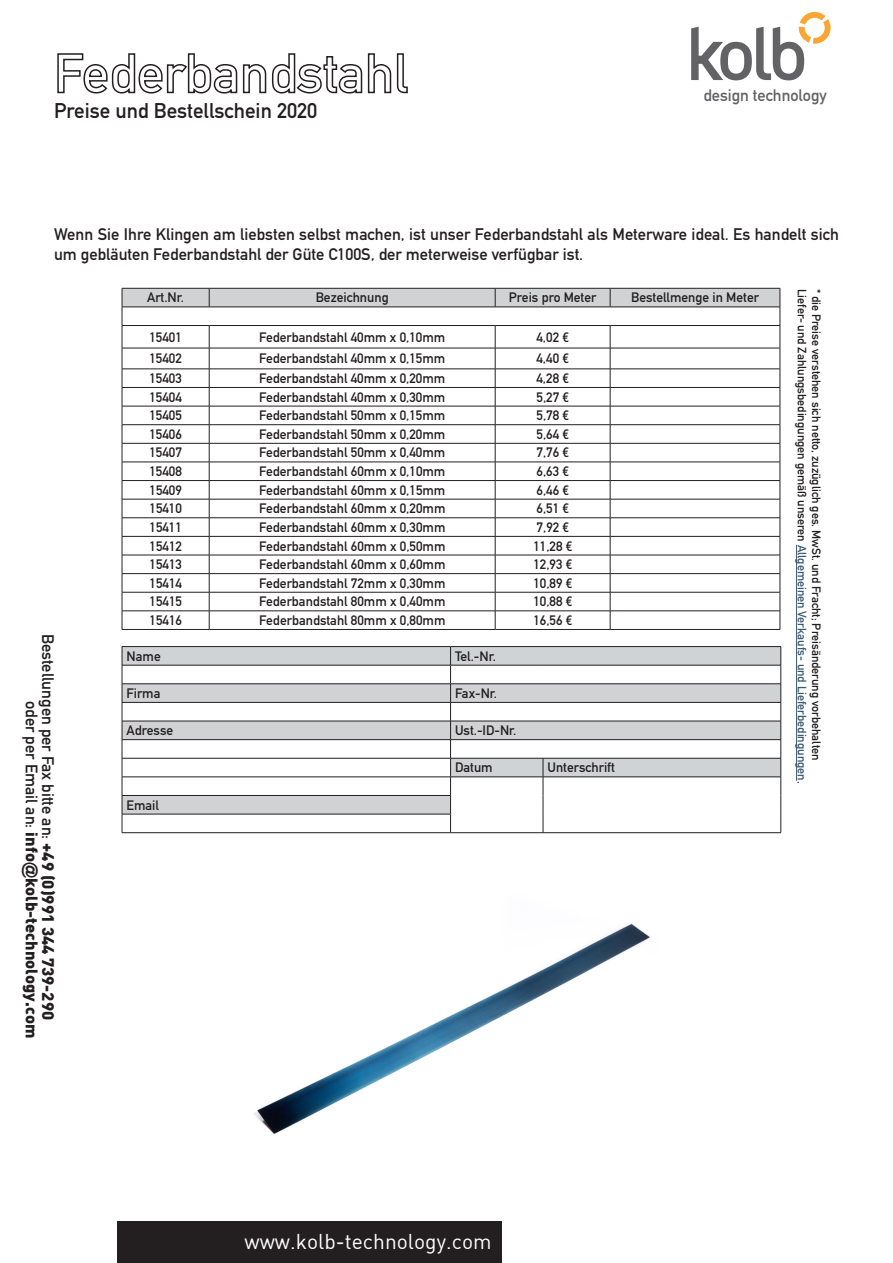
<style>
.page{position:relative;width:893px;height:1263px;background:#fff}
.page>*{position:absolute;margin:0;border:0;box-sizing:border-box;transform-origin:0 0}
.t1{font:21px "DIN Mittelschrift Std";color:#231f20}
.t2{font:21px "DIN";color:#fff}
.t3{font:16.5px/19.8px "DIN Mittelschrift Std";color:#231f20}
.t4{font:900 16.5px "DIN";color:#231f20}
.t5{font:16.35px "DIN Mittelschrift Std";color:#636366}
.t6{font:13.5px "DIN Mittelschrift Std";color:#231f20}
.t7{font:12px "DIN Mittelschrift Std";color:#231f20}
.s1{font-family:"DIN";font-weight:900}
.s2{font-family:"DIN Mittelschrift Std";font-weight:400}
.s3{font-family:"Arial";font-weight:700}
.s4{color:#3b5a6f}
</style>
<div class="page">
<svg style="left:691px;top:12px;width:140px;height:68px"></svg>
<svg style="left:57px;top:53px;width:351px;height:41px"></svg>
<hr style="left:122px;top:629px;width:87px;height:1px;background:#231f20">
<hr style="left:209px;top:629px;width:286px;height:1px;background:#231f20">
<hr style="left:495px;top:629px;width:115px;height:1px;background:#231f20">
<hr style="left:610px;top:629px;width:170px;height:1px;background:#231f20">
<svg style="left:122px;top:288px;width:659px;height:341px"></svg>
<hr style="left:610px;top:611px;width:170px;height:1px;background:#231f20">
<img style="left:254px;top:923px;width:396px;height:211px">
<div style="left:117px;top:1221px;width:384px;height:42px;background:#231f20"></div>
<hr style="left:796px;top:545px;width:1px;height:236px;background:#3b5a6f">
<svg style="left:123px;top:647px;width:658px;height:167px"></svg>
<hr style="left:451px;top:832px;width:92px;height:1px;background:#231f20">
<hr style="left:543px;top:832px;width:238px;height:1px;background:#231f20">
<hr style="left:122px;top:646px;width:329px;height:1px;background:#231f20">
<hr style="left:451px;top:646px;width:92px;height:1px;background:#231f20">
<hr style="left:543px;top:646px;width:238px;height:1px;background:#231f20">
<hr style="left:122px;top:665px;width:329px;height:1px;background:#231f20">
<hr style="left:451px;top:665px;width:92px;height:1px;background:#231f20">
<hr style="left:543px;top:665px;width:238px;height:1px;background:#231f20">
<hr style="left:122px;top:683px;width:329px;height:1px;background:#231f20">
<hr style="left:451px;top:683px;width:92px;height:1px;background:#231f20">
<hr style="left:543px;top:683px;width:238px;height:1px;background:#231f20">
<hr style="left:122px;top:702px;width:329px;height:1px;background:#231f20">
<hr style="left:451px;top:702px;width:92px;height:1px;background:#231f20">
<hr style="left:543px;top:702px;width:238px;height:1px;background:#231f20">
<hr style="left:122px;top:721px;width:329px;height:1px;background:#231f20">
<hr style="left:451px;top:721px;width:92px;height:1px;background:#231f20">
<hr style="left:543px;top:721px;width:238px;height:1px;background:#231f20">
<hr style="left:122px;top:739px;width:329px;height:1px;background:#231f20">
<hr style="left:451px;top:739px;width:92px;height:1px;background:#231f20">
<hr style="left:543px;top:739px;width:238px;height:1px;background:#231f20">
<hr style="left:122px;top:758px;width:329px;height:1px;background:#231f20">
<hr style="left:451px;top:758px;width:92px;height:1px;background:#231f20">
<hr style="left:543px;top:758px;width:238px;height:1px;background:#231f20">
<hr style="left:122px;top:777px;width:329px;height:1px;background:#231f20">
<hr style="left:451px;top:777px;width:92px;height:1px;background:#231f20">
<hr style="left:543px;top:777px;width:238px;height:1px;background:#231f20">
<svg style="left:543px;top:758px;width:1px;height:74px"></svg>
<svg style="left:781px;top:647px;width:1px;height:185px"></svg>
<hr style="left:122px;top:795px;width:329px;height:1px;background:#231f20">
<hr style="left:122px;top:814px;width:329px;height:1px;background:#231f20">
<svg style="left:122px;top:647px;width:1px;height:185px"></svg>
<svg style="left:450px;top:647px;width:1px;height:185px"></svg>
<hr style="left:122px;top:832px;width:329px;height:1px;background:#231f20">
<h1 class="t1" style="left:54px;top:98px;width:265px">Preise und Bestellschein 2020</h1>
<p class="t5" style="left:703px;top:85px;width:125px">design technology</p>
<p class="t3" style="left:54px;top:225px;width:786px">Wenn Sie Ihre Klingen am liebsten selbst machen, ist unser Federbandstahl als Meterware ideal. Es handelt sich um gebläuten Federbandstahl der Güte C100S, der meterweise verfügbar ist.</p>
<p class="t3" style="left:58px;top:634px;width:388px;rotate:90deg">Bestellungen per Fax bitte an: <span class="s1">+49 (0)991 344 739-290</span></p>
<p class="t4" style="left:43px;top:701px;width:339px;rotate:90deg"><span class="s2">oder per Email an:</span> info<span class="s3">@</span>kolb-technology.com</p>
<p class="t6" style="left:147px;top:290px;width:38px">Art.Nr.</p>
<p class="t6" style="left:316px;top:290px;width:74px">Bezeichnung</p>
<p class="t6" style="left:509px;top:290px;width:89px">Preis pro Meter</p>
<p class="t6" style="left:631px;top:290px;width:129px">Bestellmenge in Meter</p>
<p class="t6" style="left:149px;top:329px;width:34px">15401</p>
<p class="t6" style="left:259px;top:329px;width:188px">Federbandstahl 40mm x 0,10mm</p>
<p class="t6" style="left:536px;top:329px;width:34px">4,02 €</p>
<p class="t6" style="left:149px;top:351px;width:34px">15402</p>
<p class="t6" style="left:259px;top:351px;width:188px">Federbandstahl 40mm x 0,15mm</p>
<p class="t6" style="left:536px;top:351px;width:34px">4,40 €</p>
<p class="t6" style="left:149px;top:370px;width:34px">15403</p>
<p class="t6" style="left:259px;top:370px;width:188px">Federbandstahl 40mm x 0,20mm</p>
<p class="t6" style="left:536px;top:370px;width:34px">4,28 €</p>
<p class="t6" style="left:149px;top:389px;width:34px">15404</p>
<p class="t6" style="left:259px;top:389px;width:188px">Federbandstahl 40mm x 0,30mm</p>
<p class="t6" style="left:536px;top:389px;width:34px">5,27 €</p>
<p class="t6" style="left:149px;top:408px;width:34px">15405</p>
<p class="t6" style="left:259px;top:408px;width:188px">Federbandstahl 50mm x 0,15mm</p>
<p class="t6" style="left:536px;top:408px;width:34px">5,78 €</p>
<p class="t6" style="left:149px;top:426px;width:34px">15406</p>
<p class="t6" style="left:259px;top:426px;width:188px">Federbandstahl 50mm x 0,20mm</p>
<p class="t6" style="left:537px;top:426px;width:34px">5,64 €</p>
<p class="t6" style="left:149px;top:445px;width:34px">15407</p>
<p class="t6" style="left:259px;top:445px;width:188px">Federbandstahl 50mm x 0,40mm</p>
<p class="t6" style="left:537px;top:445px;width:34px">7,76 €</p>
<p class="t6" style="left:149px;top:463px;width:34px">15408</p>
<p class="t6" style="left:259px;top:463px;width:188px">Federbandstahl 60mm x 0,10mm</p>
<p class="t6" style="left:537px;top:463px;width:34px">6,63 €</p>
<p class="t6" style="left:150px;top:482px;width:34px">15409</p>
<p class="t6" style="left:259px;top:482px;width:188px">Federbandstahl 60mm x 0,15mm</p>
<p class="t6" style="left:537px;top:482px;width:34px">6,46 €</p>
<p class="t6" style="left:150px;top:501px;width:34px">15410</p>
<p class="t6" style="left:259px;top:501px;width:188px">Federbandstahl 60mm x 0,20mm</p>
<p class="t6" style="left:537px;top:501px;width:34px">6,51 €</p>
<p class="t6" style="left:150px;top:519px;width:34px">15411</p>
<p class="t6" style="left:259px;top:519px;width:188px">Federbandstahl 60mm x 0,30mm</p>
<p class="t6" style="left:537px;top:519px;width:34px">7,92 €</p>
<p class="t6" style="left:150px;top:538px;width:34px">15412</p>
<p class="t6" style="left:259px;top:538px;width:188px">Federbandstahl 60mm x 0,50mm</p>
<p class="t6" style="left:533px;top:538px;width:40px">11,28 €</p>
<p class="t6" style="left:150px;top:556px;width:34px">15413</p>
<p class="t6" style="left:259px;top:556px;width:188px">Federbandstahl 60mm x 0,60mm</p>
<p class="t6" style="left:533px;top:556px;width:40px">12,93 €</p>
<p class="t6" style="left:150px;top:575px;width:34px">15414</p>
<p class="t6" style="left:259px;top:575px;width:188px">Federbandstahl 72mm x 0,30mm</p>
<p class="t6" style="left:533px;top:575px;width:40px">10,89 €</p>
<p class="t6" style="left:150px;top:594px;width:34px">15415</p>
<p class="t6" style="left:259px;top:594px;width:188px">Federbandstahl 80mm x 0,40mm</p>
<p class="t6" style="left:533px;top:594px;width:40px">10,88 €</p>
<p class="t6" style="left:150px;top:612px;width:34px">15416</p>
<p class="t6" style="left:259px;top:612px;width:188px">Federbandstahl 80mm x 0,80mm</p>
<p class="t6" style="left:533px;top:612px;width:40px">16,56 €</p>
<p class="t6" style="left:127px;top:648px;width:36px">Name</p>
<p class="t6" style="left:455px;top:648px;width:42px">Tel.-Nr.</p>
<p class="t6" style="left:127px;top:685px;width:35px">Firma</p>
<p class="t6" style="left:455px;top:685px;width:44px">Fax-Nr.</p>
<p class="t6" style="left:127px;top:722px;width:48px">Adresse</p>
<p class="t6" style="left:455px;top:722px;width:63px">Ust.-ID-Nr.</p>
<p class="t6" style="left:455px;top:760px;width:39px">Datum</p>
<p class="t6" style="left:547px;top:760px;width:69px">Unterschrift</p>
<p class="t6" style="left:127px;top:797px;width:34px">Email</p>
<p class="t7" style="left:809px;top:289px;width:496px;rotate:90deg">Liefer- und Zahlungsbedingungen gemäß unseren <span class="s4">Allgemeinen Verkaufs- und Lieferbedingungen</span>.</p>
<p class="t7" style="left:823px;top:289px;width:473px;rotate:90deg">* die Preise verstehen sich netto, zuzüglich ges. MwSt. und Fracht; Preisänderung vorbehalten</p>
<h1 class="t2" style="left:244px;top:1228px;width:249px">www.kolb-technology.com</h1>
</div>
